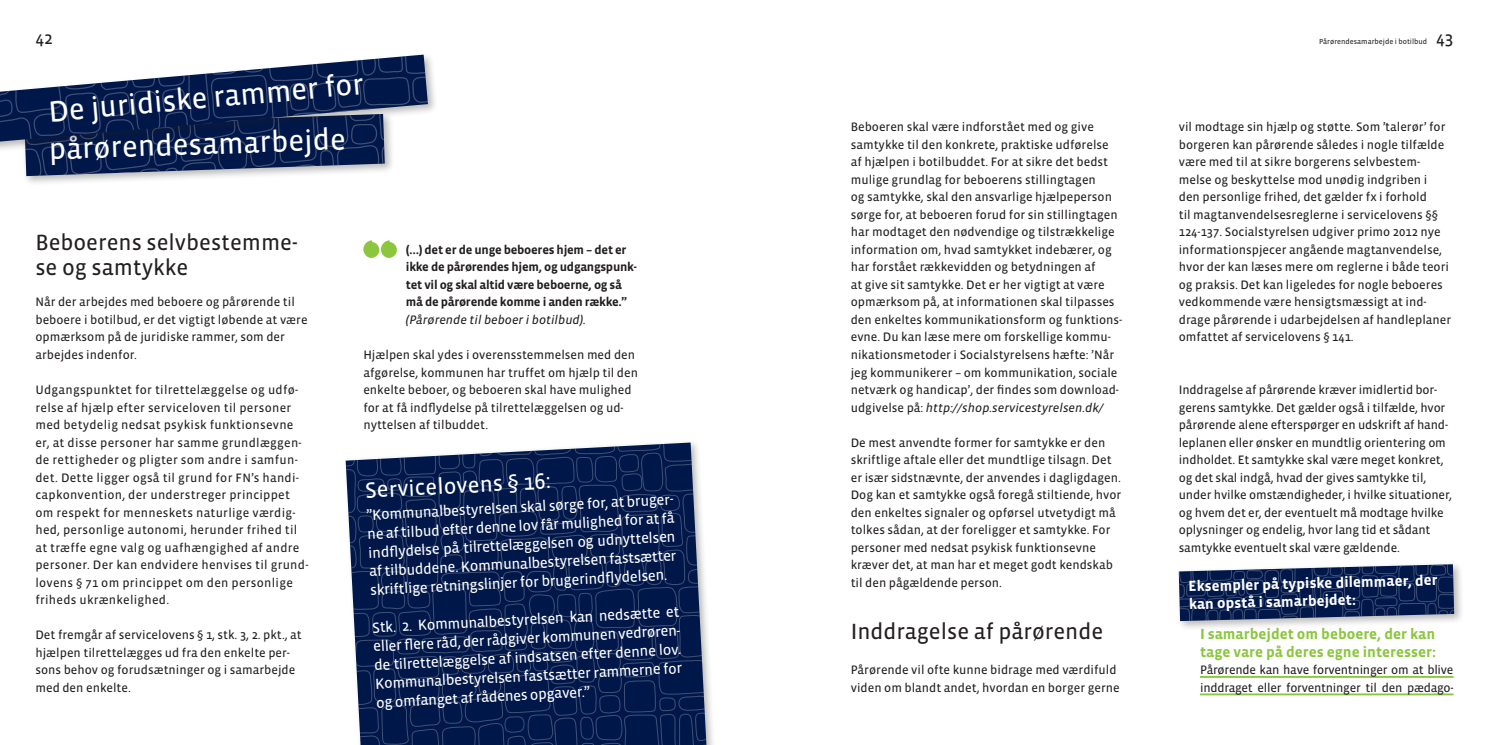
<style>
.page{position:relative;width:1489px;height:745px;background:#fff}
.page>*{position:absolute;margin:0;border:0;box-sizing:border-box;transform-origin:0 0}
.t1{font:30px "Vista Sans Reg";color:#fff}
.Rubrik_2{font:22.5px/25px "Vista Sans Reg";color:#231f20}
.Rubrik_2-2{font:22.5px "Vista Sans Reg";color:#fff}
.t2{font:17.5px "Vista Sans Reg";color:#231f20}
.Eksempel{font:15px/18.8px "Vista Sans Reg";color:#fff}
.Mellemrubrik{font:700 15px/17.5px "Vista Sans";color:#8bc63e}
.Mellemrubrik-2{font:700 15px/17.9px "Vista Sans";color:#fff}
.Rubrik_2-3{font:12.5px/17.5px "Vista Sans Reg";color:#231f20}
.Rubrik_2-4{font:12.5px/17.5px "Vista Sans Reg";letter-spacing:.02em;color:#231f20}
.t3{font:700 12.5px/17.5px "Vista Sans";letter-spacing:-.02em;color:#231f20}
.Eksempel-2{font:12.5px/17.5px "Vista Sans Reg";letter-spacing:-.02em;color:#231f20}
.t4{font:italic 12.5px "Vista Sans Reg";color:#231f20}
.t5{font:7.5px "Vista Sans Reg";color:#231f20}
.s1{font-style:italic}
</style>
<div class="page">
<div style="left:22px;top:111px;width:373px;height:75px;background:#231f20;opacity:.3"></div>
<div style="left:0;top:52px;width:438px;height:102px;background:#231f20;opacity:.3"></div>
<svg style="left:0;top:55px;width:428px;height:121px"></svg>
<hr style="left:1199px;top:675px;width:254px;height:2px;background:#8bc63e">
<hr style="left:1199px;top:693px;width:254px;height:2px;background:#8bc63e">
<svg style="left:363px;top:240px;width:34px;height:18px"></svg>
<div style="left:343px;top:439px;width:374px;height:305px;background:#231f20;opacity:.3"></div>
<svg style="left:345px;top:442px;width:362px;height:302px"></svg>
<div style="left:1175px;top:560px;width:289px;height:70px;background:#231f20;opacity:.3"></div>
<svg style="left:1178px;top:564px;width:275px;height:57px"></svg>
<h3 class="t2" style="left:35px;top:29px;width:19px">42</h3>
<p class="t5" style="left:1318px;top:37px;width:110px">Pårørendesamarbejde i botilbud</p>
<h3 class="t2" style="left:1435px;top:29px;width:19px">43</h3>
<p class="t1" style="left:47px;top:96px;width:318px;rotate:-5deg">De juridiske rammer for</p>
<p class="t1" style="left:48px;top:134px;width:299px;rotate:-2deg">pårørendesamarbejde</p>
<p class="Rubrik_2" style="left:35px;top:230px;width:264px">Beboerens selvbestemme&shy;se og samtykke</p>
<p class="Rubrik_2-3" style="left:35px;top:293px;width:274px">Når der arbejdes med beboere og pårørende til beboere i botilbud, er det vigtigt løbende at være opmærksom på de juridiske rammer, som der arbejdes indenfor.</p>
<p class="Rubrik_2-4" style="left:35px;top:381px;width:274px">Udgangspunktet for tilrettelæggelse og udfø&shy;relse af hjælp efter serviceloven til personer med betydelig nedsat psykisk funktionsevne er, at disse personer har samme grundlæggen&shy;de rettigheder og pligter som andre i samfun&shy;det. Dette ligger også til grund for FN’s handi&shy;capkonvention, der understreger princippet om respekt for menneskets naturlige værdig&shy;hed, personlige autonomi, herunder frihed til at træffe egne valg og uafhængighed af andre personer. Der kan endvidere henvises til grund&shy;lovens § 71 om princippet om den personlige friheds ukrænkelighed.</p>
<p class="Rubrik_2-3" style="left:35px;top:626px;width:268px">Det fremgår af servicelovens § 1, stk. 3, 2. pkt., at hjælpen tilrettelægges ud fra den enkelte per&shy;sons behov og forudsætninger og i samarbejde med den enkelte.</p>
<p class="t3" style="left:406px;top:241px;width:232px">(…) det er de unge beboeres hjem – det er ikke de pårørendes hjem, og udgangspunk&shy;tet vil og skal altid være beboerne, og så må de pårørende komme i anden række.”</p>
<p class="t4" style="left:406px;top:313px;width:182px">(Pårørende til beboer i botilbud).</p>
<p class="Rubrik_2-3" style="left:363px;top:346px;width:276px">Hjælpen skal ydes i overensstemmelsen med den afgørelse, kommunen har truffet om hjælp til den enkelte beboer, og beboeren skal have mulighed for at få indflydelse på tilrettelæggelsen og ud&shy;nyttelsen af tilbuddet.</p>
<p class="Rubrik_2-2" style="left:364px;top:478px;width:187px;rotate:-3deg">Servicelovens § 16:</p>
<p class="Eksempel" style="left:366px;top:506px;width:313px;rotate:-3deg">”Kommunalbestyrelsen skal sørge for, at bruger&shy;ne af tilbud efter denne lov får mulighed for at få indfl ydelse på tilrettelæggelsen og udnyttelsen af tilbuddene. Kommunalbestyrelsen fastsætter skriftlige retningslinjer for brugerindfl ydelsen.</p>
<p class="Eksempel" style="left:372px;top:618px;width:313px;rotate:-3deg">Stk. 2. Kommunalbestyrelsen kan nedsætte et eller fl ere råd, der rådgiver kommunen vedrøren&shy;de tilrettelæggelse af indsatsen efter denne lov.<br>Kommunalbestyrelsen fastsætter rammerne for og omfanget af rådenes opgaver.”</p>
<p class="Rubrik_2-3" style="left:850px;top:118px;width:273px">Beboeren skal være indforstået med og give samtykke til den konkrete, praktiske udførelse af hjælpen i botilbuddet. For at sikre det bedst mulige grundlag for beboerens stillingtagen<br>og samtykke, skal den ansvarlige hjælpeperson sørge for, at beboeren forud for sin stillingtagen har modtaget den nødvendige og tilstrækkelige information om, hvad samtykket indebærer, og har forstået rækkevidden og betydningen af<br>at give sit samtykke. Det er her vigtigt at være opmærksom på, at informationen skal tilpasses den enkeltes kommunikationsform og funktions&shy;evne. Du kan læse mere om forskellige kommu&shy;nikationsmetoder i Socialstyrelsens hæfte: ’Når jeg kommunikerer – om kommunikation, sociale netværk og handicap’, der findes som download&shy;udgivelse på: <span class="s1">http://shop.servicestyrelsen.dk/</span></p>
<p class="Rubrik_2-3" style="left:850px;top:433px;width:272px">De mest anvendte former for samtykke er den skriftlige aftale eller det mundtlige tilsagn. Det er især sidstnævnte, der anvendes i dagligdagen.<br>Dog kan et samtykke også foregå stiltiende, hvor den enkeltes signaler og opførsel utvetydigt må tolkes sådan, at der foreligger et samtykke. For personer med nedsat psykisk funktionsevne kræver det, at man har et meget godt kendskab til den pågældende person.</p>
<p class="Rubrik_2" style="left:850px;top:619px;width:254px">Inddragelse af pårørende</p>
<p class="Rubrik_2-3" style="left:850px;top:661px;width:270px">Pårørende vil ofte kunne bidrage med værdifuld viden om blandt andet, hvordan en borger gerne</p>
<p class="Rubrik_2-3" style="left:1178px;top:118px;width:274px">vil modtage sin hjælp og støtte. Som ’talerør’ for borgeren kan pårørende således i nogle tilfælde være med til at sikre borgerens selvbestem&shy;melse og beskyttelse mod unødig indgriben i den personlige frihed, det gælder fx i forhold<br>til magtanvendelsesreglerne i servicelovens §§ 124-137. Socialstyrelsen udgiver primo 2012 nye informationspjecer angående magtanvendelse, hvor der kan læses mere om reglerne i både teori og praksis. Det kan ligeledes for nogle beboeres vedkommende være hensigtsmæssigt at ind&shy;drage pårørende i udarbejdelsen af handleplaner omfattet af servicelovens § 141.</p>
<p class="Rubrik_2-3" style="left:1178px;top:381px;width:275px">Inddragelse af pårørende kræver imidlertid bor&shy;gerens samtykke. Det gælder også i tilfælde, hvor pårørende alene efterspørger en udskrift af hand&shy;leplanen eller ønsker en mundtlig orientering om indholdet. Et samtykke skal være meget konkret, og det skal indgå, hvad der gives samtykke til, under hvilke omstændigheder, i hvilke situationer, og hvem det er, der eventuelt må modtage hvilke oplysninger og endelig, hvor lang tid et sådant samtykke eventuelt skal være gældende.</p>
<p class="Mellemrubrik-2" style="left:1188px;top:576px;width:251px;rotate:-1deg">Eksempler på typiske dilemmaer, der kan opstå i samarbejdet:</p>
<p class="Mellemrubrik" style="left:1199px;top:625px;width:237px">I samarbejdet om beboere, der kan tage vare på deres egne interesser:</p>
<p class="Eksempel-2" style="left:1199px;top:661px;width:255px">Pårørende kan have forventninger om at blive inddraget eller forventninger til den pædago-</p>
</div>
